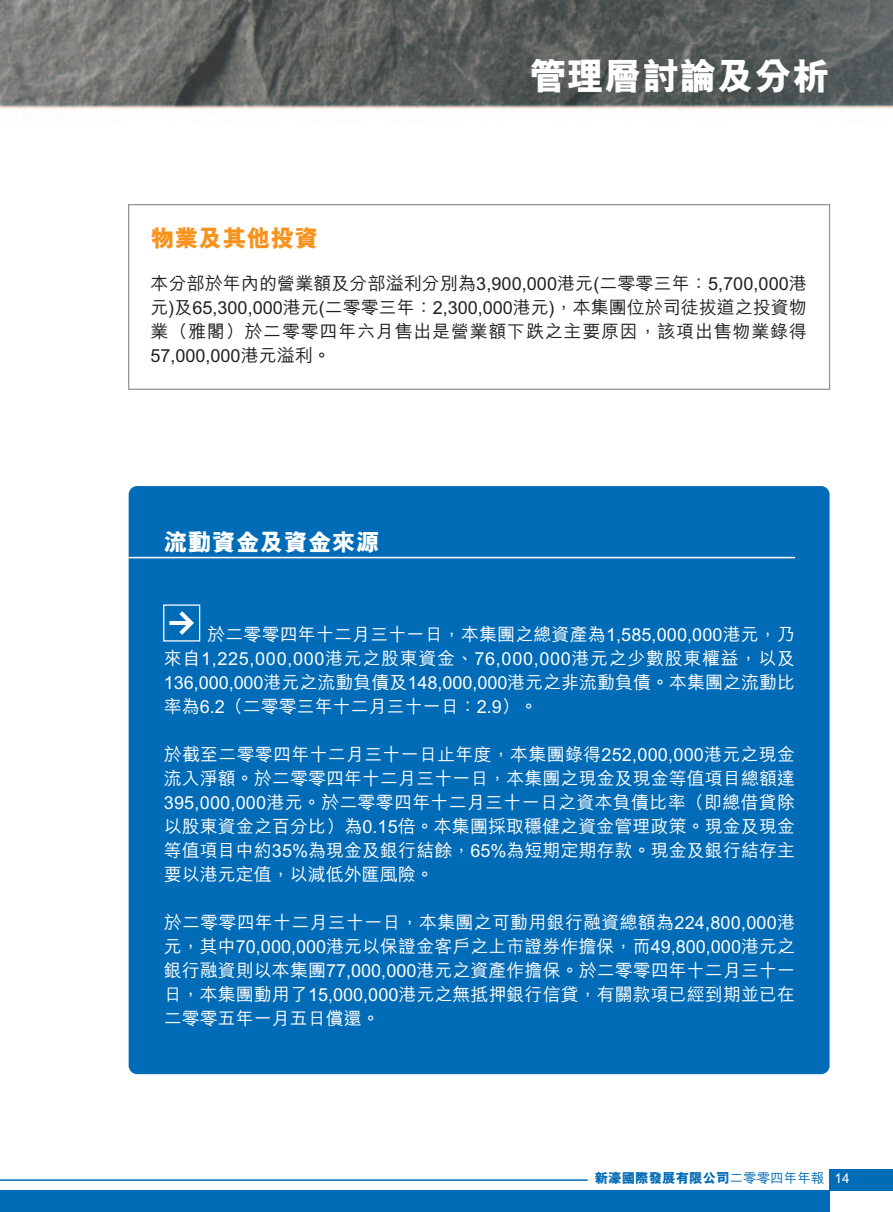
<style>
.page{position:relative;width:893px;height:1212px;background:#fff}
.page>*{position:absolute;margin:0;border:0;box-sizing:border-box;transform-origin:0 0}
.t1{font:800 37.5px "M Hei";color:#fff}
.t2{font:800 24px "M Hei";color:#fff}
.t3{font:800 24px "M Hei";color:#f7931d}
.t4{font:500 18px/24px "M Hei";color:#fff;text-align:justify}
.t5{font:500 18px/24px "M Hei";letter-spacing:.045em;color:#231f20;text-align:justify}
.t6{font:800 13.5px "M Hei";color:#006bb6}
.s1{font-weight:500}
</style>
<div class="page">
<img style="left:0;top:0;width:893px;height:1212px">
<div style="left:829px;top:1169px;width:64px;height:22px;background:#006bb6"></div>
<div style="left:0;top:1191px;width:829px;height:21px;background:#006bb6"></div>
<hr style="left:0;top:1179px;width:588px;height:2px;background:#006bb6">
<div style="left:128px;top:204px;width:702px;height:186px;border:1px solid #939598"></div>
<div style="left:129px;top:486px;width:700px;height:588px;background:#006bb6;border-radius:9px"></div>
<svg style="left:169px;top:611px;width:25px;height:24px"></svg>
<div style="left:163px;top:604px;width:37px;height:37px;border:1px solid #fff"></div>
<hr style="left:49px;top:557px;width:746px;height:1px;background:#fff">
<h1 class="t1" style="left:529px;top:62px;width:302px">管理層討論及分析</h1>
<h2 class="t3" style="left:151px;top:229px;width:170px">物業及其他投資</h2>
<p class="t5" style="left:151px;top:274px;width:658px">本分部於年內的營業額及分部溢利分別為3,900,000港元(二零零三年：5,700,000港元)及65,300,000港元(二零零三年：2,300,000港元)，本集團位於司徒拔道之投資物業（雅閣）於二零零四年六月售出是營業額下跌之主要原因，該項出售物業錄得57,000,000港元溢利。</p>
<h2 class="t2" style="left:164px;top:533px;width:218px">流動資金及資金來源</h2>
<p class="t4" style="left:164px;top:624px;width:633px;text-indent:44px">於二零零四年十二月三十一日，本集團之總資產為1,585,000,000港元，乃來自1,225,000,000港元之股東資金、76,000,000港元之少數股東權益，以及136,000,000港元之流動負債及148,000,000港元之非流動負債。本集團之流動比率為6.2（二零零三年十二月三十一日：2.9）。</p>
<p class="t4" style="left:164px;top:744px;width:633px">於截至二零零四年十二月三十一日止年度，本集團錄得252,000,000港元之現金流入淨額。於二零零四年十二月三十一日，本集團之現金及現金等值項目總額達395,000,000港元。於二零零四年十二月三十一日之資本負債比率（即總借貸除以股東資金之百分比）為0.15倍。本集團採取穩健之資金管理政策。現金及現金等值項目中約35%為現金及銀行結餘，65%為短期定期存款。現金及銀行結存主要以港元定值，以減低外匯風險。</p>
<p class="t4" style="left:164px;top:912px;width:633px">於二零零四年十二月三十一日，本集團之可動用銀行融資總額為224,800,000港元，其中70,000,000港元以保證金客戶之上市證券作擔保，而49,800,000港元之銀行融資則以本集團77,000,000港元之資產作擔保。於二零零四年十二月三十一日，本集團動用了15,000,000港元之無抵押銀行信貸，有關款項已經到期並已在二零零五年一月五日償還。</p>
<p class="t6" style="left:595px;top:1173px;width:231px">新濠國際發展有限公司<span class="s1">二零零四年年報</span></p>
</div>
